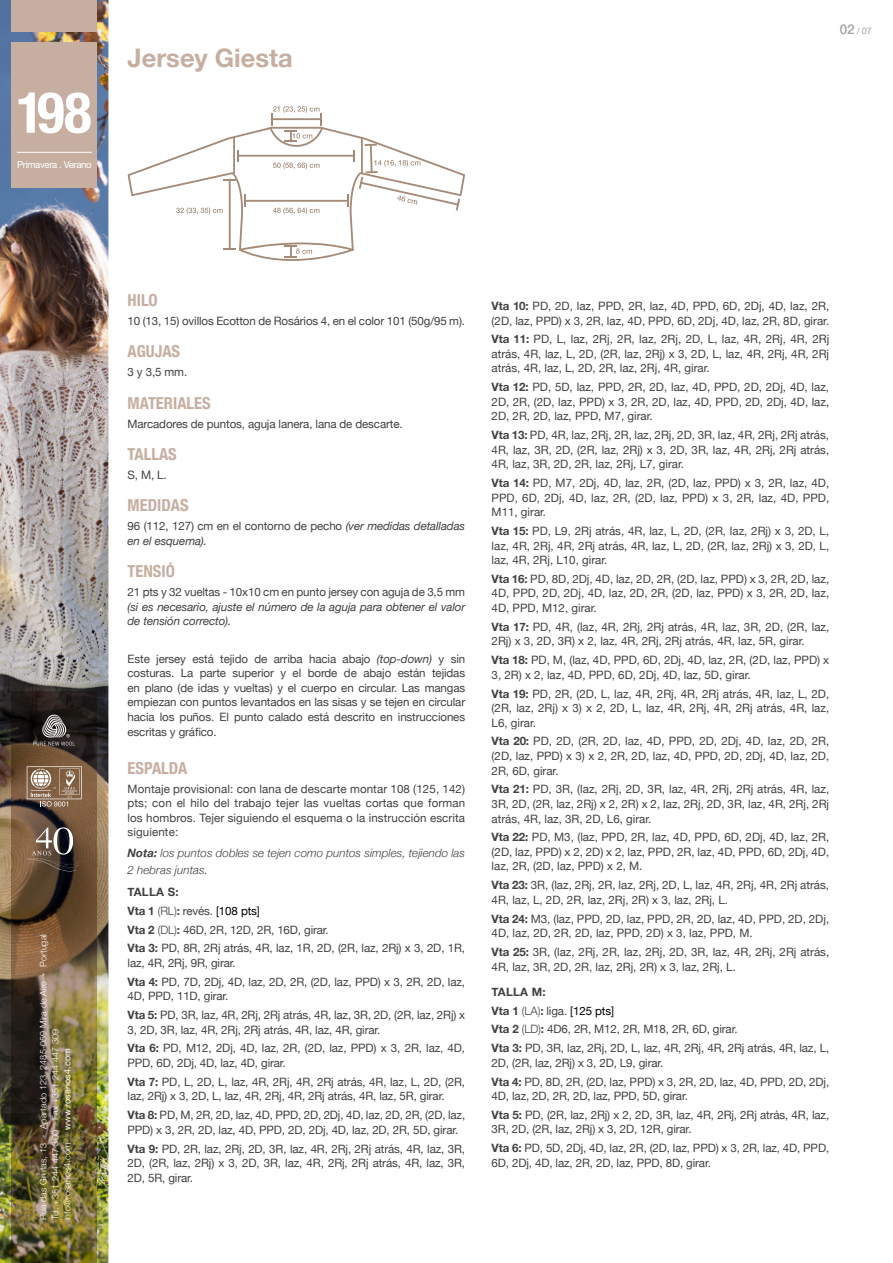
<style>
.page{position:relative;width:893px;height:1263px;background:#fff}
.page>*{position:absolute;margin:0;border:0;box-sizing:border-box;transform-origin:0 0}
.t1{font:700 condensed 57px "Helvetica Neue";color:#fff}
.t2{font:700 25.5px "Helvetica Neue";color:#c6aea1}
.t3{font:700 condensed 16.5px "Helvetica Neue";color:#c6aea1}
.t4{font:11.55px/14.5px "Helvetica Neue";color:#414042}
.t5{font:italic 11.55px/14.5px "Helvetica Neue";letter-spacing:-.01em;color:#414042}
.t6{font:italic 300 11.55px/16.5px "Helvetica Neue";letter-spacing:.005em;color:#414042}
.t7{font:9.6px "Helvetica Neue";letter-spacing:-.04em;color:#fff}
.t8{font:300 9px/12px "Helvetica Neue";letter-spacing:.01em;color:#fff}
.t9{font:9px "Helvetica Neue";letter-spacing:.01em;color:#fff}
.t10{font:9px "Helvetica Neue";color:#a1a3a6}
.s1{font-weight:500;font-size:13.5px}
.s2{font-style:normal}
.s3{font-style:italic}
.s4{font-weight:700}
.s5{font-weight:300}
.s6{color:#000}
</style>
<div class="page">
<img style="left:0;top:0;width:108px;height:1263px">
<div style="left:12px;top:43px;width:85px;height:145px;background:#c6aea1"></div>
<div style="left:12px;top:0;width:85px;height:32px;background:#c6aea1"></div>
<hr style="left:17px;top:152px;width:75px;height:1px;background:#fff">
<svg style="left:128px;top:106px;width:337px;height:155px"></svg>
<hr style="left:361px;top:137px;width:2px;height:37px;background:#a58a77">
<hr style="left:233px;top:137px;width:2px;height:37px;background:#a58a77">
<img style="left:12px;top:692px;width:85px;height:571px">
<svg style="left:33px;top:713px;width:42px;height:32px"></svg>
<svg style="left:27px;top:827px;width:55px;height:45px;background:#69584b"></svg>
<svg style="left:27px;top:766px;width:55px;height:40px;background:#99806b"></svg>
<h1 class="t1" style="left:16px;top:65px;width:77px">198</h1>
<p class="t7" style="left:17px;top:157px;width:76px">Primavera . Verano</p>
<h2 class="t2" style="left:128px;top:35px;width:167px">Jersey Giesta</h2>
<p class="t10" style="left:840px;top:23px;width:33px"><span class="s1">02</span> / 07</p>
<p class="t8" style="left:37px;top:1220px;width:288px;rotate:-90deg">Rua das Grutas, 13 - Apartado 123 2485-059 Mira de Aire - Portugal<br>Tel. +351 244 447 300 Fax +351 244 447 309<br>info@rosarios4.com</p>
<p class="t9" style="left:60px;top:1130px;width:83px;rotate:-90deg">www.rosarios4.com</p>
<h3 class="t3" style="left:128px;top:286px;width:32px">HILO</h3>
<p class="t4" style="left:128px;top:313px;width:339px">10 (13, 15) ovillos Ecotton de Rosários 4, en el color 101 (50g/95 m).</p>
<h3 class="t3" style="left:128px;top:338px;width:54px">AGUJAS</h3>
<p class="t4" style="left:128px;top:364px;width:61px">3 y 3,5 mm.</p>
<h3 class="t3" style="left:128px;top:389px;width:85px">MATERIALES</h3>
<p class="t4" style="left:128px;top:415px;width:277px">Marcadores de puntos, aguja lanera, lana de descarte.</p>
<h3 class="t3" style="left:128px;top:440px;width:51px">TALLAS</h3>
<p class="t4" style="left:128px;top:467px;width:41px">S, M, L.</p>
<h3 class="t3" style="left:128px;top:492px;width:63px">MEDIDAS</h3>
<p class="t5" style="left:128px;top:518px;width:339px"><span class="s2">96 (112, 127) cm en el contorno de pecho</span> (ver medidas detalladas en el esquema).</p>
<h3 class="t3" style="left:128px;top:558px;width:49px">TENSIÓ</h3>
<p class="t4" style="left:128px;top:584px;width:339px">21 pts y 32 vueltas - 10x10 cm en punto jersey con aguja de 3,5 mm</p>
<p class="t5" style="left:128px;top:599px;width:339px">(si es necesario, ajuste el número de la aguja para obtener el valor de tensión correcto).</p>
<p class="t4" style="left:128px;top:650px;width:339px;text-align:justify">Este jersey está tejido de arriba hacia abajo <span class="s3">(top-down)</span> y sin costuras. La parte superior y el borde de abajo están tejidas en plano (de idas y vueltas) y el cuerpo en circular. Las mangas empiezan con puntos levantados en las sisas y se tejen en circular hacia los puños. El punto calado está descrito en instrucciones escritas y gráfico.</p>
<h3 class="t3" style="left:128px;top:754px;width:61px">ESPALDA</h3>
<p class="t4" style="left:128px;top:780px;width:339px;text-align:justify">Montaje provisional: con lana de descarte montar 108 (125, 142) pts; con el hilo del trabajo tejer las vueltas cortas que forman los hombros. Tejer siguiendo el esquema o la instrucción escrita siguiente:</p>
<p class="t6" style="left:128px;top:844px;width:339px"><span class="s4">Nota:</span> los puntos dobles se tejen como puntos simples, tejiendo las<br>2 hebras juntas.</p>
<p class="t4" style="left:128px;top:882px;width:339px;line-height:18.8px"><span class="s4">TALLA S:<br>Vta 1</span> <span class="s5">(RL)</span><span class="s4">:</span> revés. <span class="s6">[108 pts]<br></span><span class="s4">Vta 2</span> <span class="s5">(DL)</span><span class="s4">:</span> 46D, 2R, 12D, 2R, 16D, girar.<br><span class="s4">Vta 3:</span> PD, 8R, 2Rj atrás, 4R, laz, 1R, 2D, (2R, laz, 2Rj) x 3, 2D, 1R,</p>
<p class="t4" style="left:128px;top:953px;width:339px;line-height:18.8px">laz, 4R, 2Rj, 9R, girar.<br><span class="s4">Vta 4:</span> PD, 7D, 2Dj, 4D, laz, 2D, 2R, (2D, laz, PPD) x 3, 2R, 2D, laz,</p>
<p class="t4" style="left:128px;top:986px;width:339px;line-height:18.8px">4D, PPD, 11D, girar.<br><span class="s4">Vta 5:</span> PD, 3R, laz, 4R, 2Rj, 2Rj atrás, 4R, laz, 3R, 2D, (2R, laz, 2Rj) x</p>
<p class="t4" style="left:128px;top:1019px;width:339px;line-height:18.8px">3, 2D, 3R, laz, 4R, 2Rj, 2Rj atrás, 4R, laz, 4R, girar.<br><span class="s4">Vta 6:</span> PD, M12, 2Dj, 4D, laz, 2R, (2D, laz, PPD) x 3, 2R, laz, 4D,</p>
<p class="t4" style="left:128px;top:1053px;width:339px;line-height:18.8px">PPD, 6D, 2Dj, 4D, laz, 4D, girar.<br><span class="s4">Vta 7:</span> PD, L, 2D, L, laz, 4R, 2Rj, 4R, 2Rj atrás, 4R, laz, L, 2D, (2R,</p>
<p class="t4" style="left:128px;top:1086px;width:339px;line-height:18.8px">laz, 2Rj) x 3, 2D, L, laz, 4R, 2Rj, 4R, 2Rj atrás, 4R, laz, 5R, girar.<br><span class="s4">Vta 8:</span> PD, M, 2R, 2D, laz, 4D, PPD, 2D, 2Dj, 4D, laz, 2D, 2R, (2D, laz,</p>
<p class="t4" style="left:128px;top:1119px;width:339px;line-height:18.8px">PPD) x 3, 2R, 2D, laz, 4D, PPD, 2D, 2Dj, 4D, laz, 2D, 2R, 5D, girar.<br><span class="s4">Vta 9:</span> PD, 2R, laz, 2Rj, 2D, 3R, laz, 4R, 2Rj, 2Rj atrás, 4R, laz, 3R,</p>
<p class="t4" style="left:128px;top:1155px;width:339px">2D, (2R, laz, 2Rj) x 3, 2D, 3R, laz, 4R, 2Rj, 2Rj atrás, 4R, laz, 3R,<br>2D, 5R, girar.</p>
<p class="t4" style="left:492px;top:298px;width:339px"><span class="s4">Vta 10:</span> PD, 2D, laz, PPD, 2R, laz, 4D, PPD, 6D, 2Dj, 4D, laz, 2R, (2D, laz, PPD) x 3, 2R, laz, 4D, PPD, 6D, 2Dj, 4D, laz, 2R, 8D, girar.</p>
<p class="t4" style="left:492px;top:331px;width:339px;text-align:justify"><span class="s4">Vta 11:</span> PD, L, laz, 2Rj, 2R, laz, 2Rj, 2D, L, laz, 4R, 2Rj, 4R, 2Rj atrás, 4R, laz, L, 2D, (2R, laz, 2Rj) x 3, 2D, L, laz, 4R, 2Rj, 4R, 2Rj atrás, 4R, laz, L, 2D, 2R, laz, 2Rj, 4R, girar.</p>
<p class="t4" style="left:492px;top:379px;width:339px;text-align:justify"><span class="s4">Vta 12:</span> PD, 5D, laz, PPD, 2R, 2D, laz, 4D, PPD, 2D, 2Dj, 4D, laz, 2D, 2R, (2D, laz, PPD) x 3, 2R, 2D, laz, 4D, PPD, 2D, 2Dj, 4D, laz, 2D, 2R, 2D, laz, PPD, M7, girar.</p>
<p class="t4" style="left:492px;top:427px;width:339px;text-align:justify"><span class="s4">Vta 13:</span> PD, 4R, laz, 2Rj, 2R, laz, 2Rj, 2D, 3R, laz, 4R, 2Rj, 2Rj atrás, 4R, laz, 3R, 2D, (2R, laz, 2Rj) x 3, 2D, 3R, laz, 4R, 2Rj, 2Rj atrás, 4R, laz, 3R, 2D, 2R, laz, 2Rj, L7, girar.</p>
<p class="t4" style="left:492px;top:475px;width:339px;text-align:justify"><span class="s4">Vta 14:</span> PD, M7, 2Dj, 4D, laz, 2R, (2D, laz, PPD) x 3, 2R, laz, 4D, PPD, 6D, 2Dj, 4D, laz, 2R, (2D, laz, PPD) x 3, 2R, laz, 4D, PPD, M11, girar.</p>
<p class="t4" style="left:492px;top:523px;width:339px;text-align:justify"><span class="s4">Vta 15:</span> PD, L9, 2Rj atrás, 4R, laz, L, 2D, (2R, laz, 2Rj) x 3, 2D, L, laz, 4R, 2Rj, 4R, 2Rj atrás, 4R, laz, L, 2D, (2R, laz, 2Rj) x 3, 2D, L, laz, 4R, 2Rj, L10, girar.</p>
<p class="t4" style="left:492px;top:571px;width:339px;text-align:justify"><span class="s4">Vta 16:</span> PD, 8D, 2Dj, 4D, laz, 2D, 2R, (2D, laz, PPD) x 3, 2R, 2D, laz, 4D, PPD, 2D, 2Dj, 4D, laz, 2D, 2R, (2D, laz, PPD) x 3, 2R, 2D, laz, 4D, PPD, M12, girar.</p>
<p class="t4" style="left:492px;top:619px;width:339px"><span class="s4">Vta 17:</span> PD, 4R, (laz, 4R, 2Rj, 2Rj atrás, 4R, laz, 3R, 2D, (2R, laz,<br>2Rj) x 3, 2D, 3R) x 2, laz, 4R, 2Rj, 2Rj atrás, 4R, laz, 5R, girar.</p>
<p class="t4" style="left:492px;top:652px;width:339px"><span class="s4">Vta 18:</span> PD, M, (laz, 4D, PPD, 6D, 2Dj, 4D, laz, 2R, (2D, laz, PPD) x<br>3, 2R) x 2, laz, 4D, PPD, 6D, 2Dj, 4D, laz, 5D, girar.</p>
<p class="t4" style="left:492px;top:685px;width:339px;text-align:justify"><span class="s4">Vta 19:</span> PD, 2R, (2D, L, laz, 4R, 2Rj, 4R, 2Rj atrás, 4R, laz, L, 2D, (2R, laz, 2Rj) x 3) x 2, 2D, L, laz, 4R, 2Rj, 4R, 2Rj atrás, 4R, laz, L6, girar.</p>
<p class="t4" style="left:492px;top:733px;width:339px;text-align:justify"><span class="s4">Vta 20:</span> PD, 2D, (2R, 2D, laz, 4D, PPD, 2D, 2Dj, 4D, laz, 2D, 2R, (2D, laz, PPD) x 3) x 2, 2R, 2D, laz, 4D, PPD, 2D, 2Dj, 4D, laz, 2D, 2R, 6D, girar.</p>
<p class="t4" style="left:492px;top:781px;width:339px;text-align:justify"><span class="s4">Vta 21:</span> PD, 3R, (laz, 2Rj, 2D, 3R, laz, 4R, 2Rj, 2Rj atrás, 4R, laz, 3R, 2D, (2R, laz, 2Rj) x 2, 2R) x 2, laz, 2Rj, 2D, 3R, laz, 4R, 2Rj, 2Rj atrás, 4R, laz, 3R, 2D, L6, girar.</p>
<p class="t4" style="left:492px;top:829px;width:339px;text-align:justify"><span class="s4">Vta 22:</span> PD, M3, (laz, PPD, 2R, laz, 4D, PPD, 6D, 2Dj, 4D, laz, 2R, (2D, laz, PPD) x 2, 2D) x 2, laz, PPD, 2R, laz, 4D, PPD, 6D, 2Dj, 4D, laz, 2R, (2D, laz, PPD) x 2, M.</p>
<p class="t4" style="left:492px;top:877px;width:339px"><span class="s4">Vta 23:</span> 3R, (laz, 2Rj, 2R, laz, 2Rj, 2D, L, laz, 4R, 2Rj, 4R, 2Rj atrás,<br>4R, laz, L, 2D, 2R, laz, 2Rj, 2R) x 3, laz, 2Rj, L.</p>
<p class="t4" style="left:492px;top:910px;width:339px"><span class="s4">Vta 24:</span> M3, (laz, PPD, 2D, laz, PPD, 2R, 2D, laz, 4D, PPD, 2D, 2Dj,<br>4D, laz, 2D, 2R, 2D, laz, PPD, 2D) x 3, laz, PPD, M.</p>
<p class="t4" style="left:492px;top:944px;width:339px"><span class="s4">Vta 25:</span> 3R, (laz, 2Rj, 2R, laz, 2Rj, 2D, 3R, laz, 4R, 2Rj, 2Rj atrás,<br>4R, laz, 3R, 2D, 2R, laz, 2Rj, 2R) x 3, laz, 2Rj, L.</p>
<p class="t4" style="left:492px;top:981px;width:339px;line-height:18.8px"><span class="s4">TALLA M:<br>Vta 1</span> <span class="s5">(LA)</span><span class="s4">:</span> liga. <span class="s6">[125 pts]<br></span><span class="s4">Vta 2</span> <span class="s5">(LD)</span><span class="s4">:</span> 4D6, 2R, M12, 2R, M18, 2R, 6D, girar.<br><span class="s4">Vta 3:</span> PD, 3R, laz, 2Rj, 2D, L, laz, 4R, 2Rj, 4R, 2Rj atrás, 4R, laz, L,</p>
<p class="t4" style="left:492px;top:1052px;width:339px;line-height:18.8px">2D, (2R, laz, 2Rj) x 3, 2D, L9, girar.<br><span class="s4">Vta 4:</span> PD, 8D, 2R, (2D, laz, PPD) x 3, 2R, 2D, laz, 4D, PPD, 2D, 2Dj,</p>
<p class="t4" style="left:492px;top:1086px;width:339px;line-height:18.8px">4D, laz, 2D, 2R, 2D, laz, PPD, 5D, girar.<br><span class="s4">Vta 5:</span> PD, (2R, laz, 2Rj) x 2, 2D, 3R, laz, 4R, 2Rj, 2Rj atrás, 4R, laz,</p>
<p class="t4" style="left:492px;top:1119px;width:339px;line-height:18.8px">3R, 2D, (2R, laz, 2Rj) x 3, 2D, 12R, girar.<br><span class="s4">Vta 6:</span> PD, 5D, 2Dj, 4D, laz, 2R, (2D, laz, PPD) x 3, 2R, laz, 4D, PPD,</p>
<p class="t4" style="left:492px;top:1154px;width:221px">6D, 2Dj, 4D, laz, 2R, 2D, laz, PPD, 8D, girar.</p>
</div>
